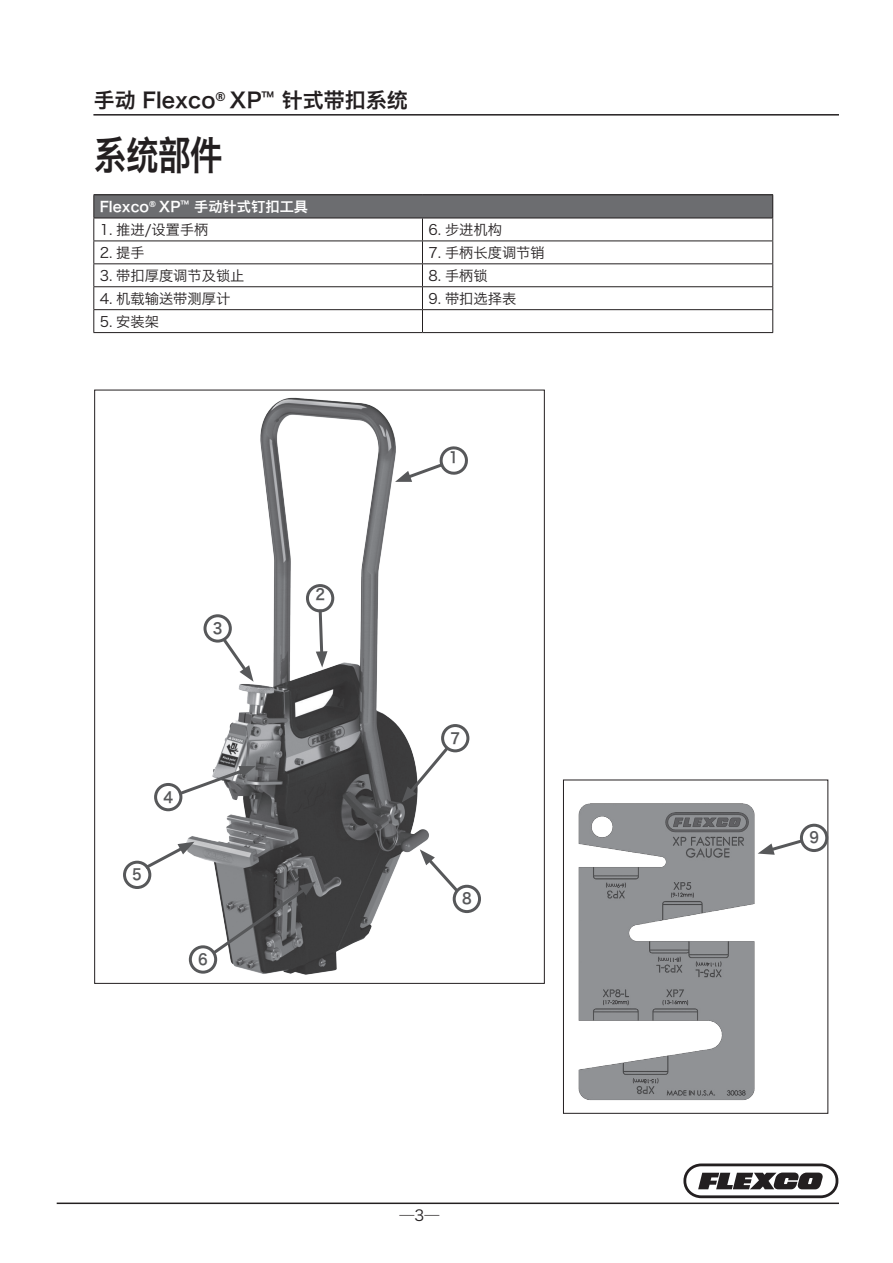
<style>
.page{position:relative;width:893px;height:1263px;background:#fff}
.page>*{position:absolute;margin:0;border:0;box-sizing:border-box;transform-origin:0 0}
.sectionTitle{font:39.6px "Hiragino Sans GB W6";color:#231f20;scale:.82 1}
.t1{font:21px "Hiragino Sans GB W6";color:#231f20}
.t2{font:15px "Hiragino Sans GB W6";color:#57585a;scale:.9 1}
.t3{font:15px "Hiragino Sans GB W3";color:#231f20}
.address_locations{font:14.25px "Hiragino Sans GB W3";color:#231f20}
.address_locations-2{font:14.25px "Hiragino Sans GB W6";color:#fff}
</style>
<div class="page">
<svg style="left:683px;top:1163px;width:155px;height:35px"></svg>
<hr style="left:57px;top:1202px;width:782px;height:2px;background:#231f20">
<hr style="left:93px;top:114px;width:746px;height:2px;background:#231f20">
<div style="left:94px;top:195px;width:679px;height:23px;background:#6c6d70"></div>
<hr style="left:93px;top:241px;width:329px;height:1px;background:#231f20">
<hr style="left:93px;top:263px;width:329px;height:1px;background:#231f20">
<hr style="left:422px;top:263px;width:351px;height:1px;background:#231f20">
<hr style="left:422px;top:286px;width:351px;height:1px;background:#231f20">
<hr style="left:93px;top:309px;width:329px;height:1px;background:#231f20">
<hr style="left:93px;top:332px;width:329px;height:1px;background:#231f20">
<hr style="left:422px;top:309px;width:351px;height:1px;background:#231f20">
<hr style="left:422px;top:332px;width:351px;height:1px;background:#231f20">
<svg style="left:422px;top:219px;width:1px;height:113px"></svg>
<svg style="left:772px;top:195px;width:1px;height:137px"></svg>
<hr style="left:93px;top:194px;width:329px;height:1px;background:#231f20">
<svg style="left:93px;top:195px;width:1px;height:137px"></svg>
<hr style="left:422px;top:194px;width:351px;height:1px;background:#231f20">
<hr style="left:93px;top:218px;width:329px;height:1px;background:#231f20">
<hr style="left:422px;top:218px;width:351px;height:1px;background:#231f20">
<hr style="left:422px;top:241px;width:351px;height:1px;background:#231f20">
<hr style="left:93px;top:286px;width:329px;height:1px;background:#231f20">
<img style="left:172px;top:397px;width:276px;height:578px">
<div style="left:306px;top:584px;width:28px;height:29px;border:3px solid #57585a;border-radius:50%"></div>
<svg style="left:316px;top:606px;width:11px;height:61px"></svg>
<div style="left:123px;top:861px;width:28px;height:28px;border:3px solid #57585a;border-radius:50%"></div>
<svg style="left:142px;top:842px;width:52px;height:30px"></svg>
<svg style="left:219px;top:634px;width:35px;height:48px"></svg>
<div style="left:203px;top:614px;width:29px;height:29px;border:3px solid #57585a;border-radius:50%"></div>
<div style="left:189px;top:945px;width:28px;height:29px;border:3px solid #57585a;border-radius:50%"></div>
<svg style="left:209px;top:881px;width:107px;height:76px;background:#717274"></svg>
<img style="left:578px;top:803px;width:177px;height:298px">
<div style="left:563px;top:780px;width:265px;height:334px;border:1px solid #231f20"></div>
<svg style="left:758px;top:840px;width:47px;height:15px"></svg>
<div style="left:800px;top:823px;width:28px;height:29px;border:3px solid #57585a;border-radius:50%"></div>
<svg style="left:402px;top:744px;width:49px;height:58px"></svg>
<div style="left:441px;top:724px;width:28px;height:28px;border:3px solid #57585a;border-radius:50%"></div>
<div style="left:154px;top:783px;width:28px;height:28px;border:3px solid #57585a;border-radius:50%"></div>
<svg style="left:175px;top:766px;width:81px;height:32px"></svg>
<div style="left:453px;top:885px;width:28px;height:28px;border:3px solid #57585a;border-radius:50%"></div>
<svg style="left:420px;top:849px;width:41px;height:46px"></svg>
<svg style="left:395px;top:446px;width:73px;height:36px"></svg>
<h2 class="t1" style="left:94px;top:86px;width:316px">手动 Flexco<sup>®</sup> XP<sup>™</sup> 针式带扣系统</h2>
<p class="sectionTitle" style="left:94px;top:129px;width:158px">系统部件</p>
<p class="address_locations-2" style="left:100px;top:197px;width:210px">Flexco<sup>®</sup> XP<sup>™</sup> 手动针式钉扣工具</p>
<p class="address_locations" style="left:100px;top:221px;width:110px">1. 推进/设置手柄</p>
<p class="address_locations" style="left:428px;top:221px;width:75px">6. 步进机构</p>
<p class="address_locations" style="left:100px;top:244px;width:47px">2. 提手</p>
<p class="address_locations" style="left:428px;top:244px;width:118px">7. 手柄长度调节销</p>
<p class="address_locations" style="left:100px;top:267px;width:146px">3. 带扣厚度调节及锁止</p>
<p class="address_locations" style="left:428px;top:267px;width:61px">8. 手柄锁</p>
<p class="address_locations" style="left:100px;top:289px;width:132px">4. 机载输送带测厚计</p>
<p class="address_locations" style="left:428px;top:289px;width:89px">9. 带扣选择表</p>
<p class="address_locations" style="left:100px;top:312px;width:61px">5. 安装架</p>
<p class="t2" style="left:213px;top:618px;width:12px">3</p>
<p class="t2" style="left:163px;top:788px;width:12px">4</p>
<p class="t2" style="left:132px;top:865px;width:12px">5</p>
<p class="t2" style="left:198px;top:949px;width:12px">6</p>
<p class="t2" style="left:316px;top:584px;width:12px">2</p>
<p class="t2" style="left:449px;top:447px;width:12px">1</p>
<p class="t2" style="left:450px;top:728px;width:12px">7</p>
<p class="t2" style="left:462px;top:889px;width:12px">8</p>
<p class="t3" style="left:400px;top:1205px;width:41px">—3—</p>
<p class="t2" style="left:809px;top:827px;width:12px">9</p>
</div>
